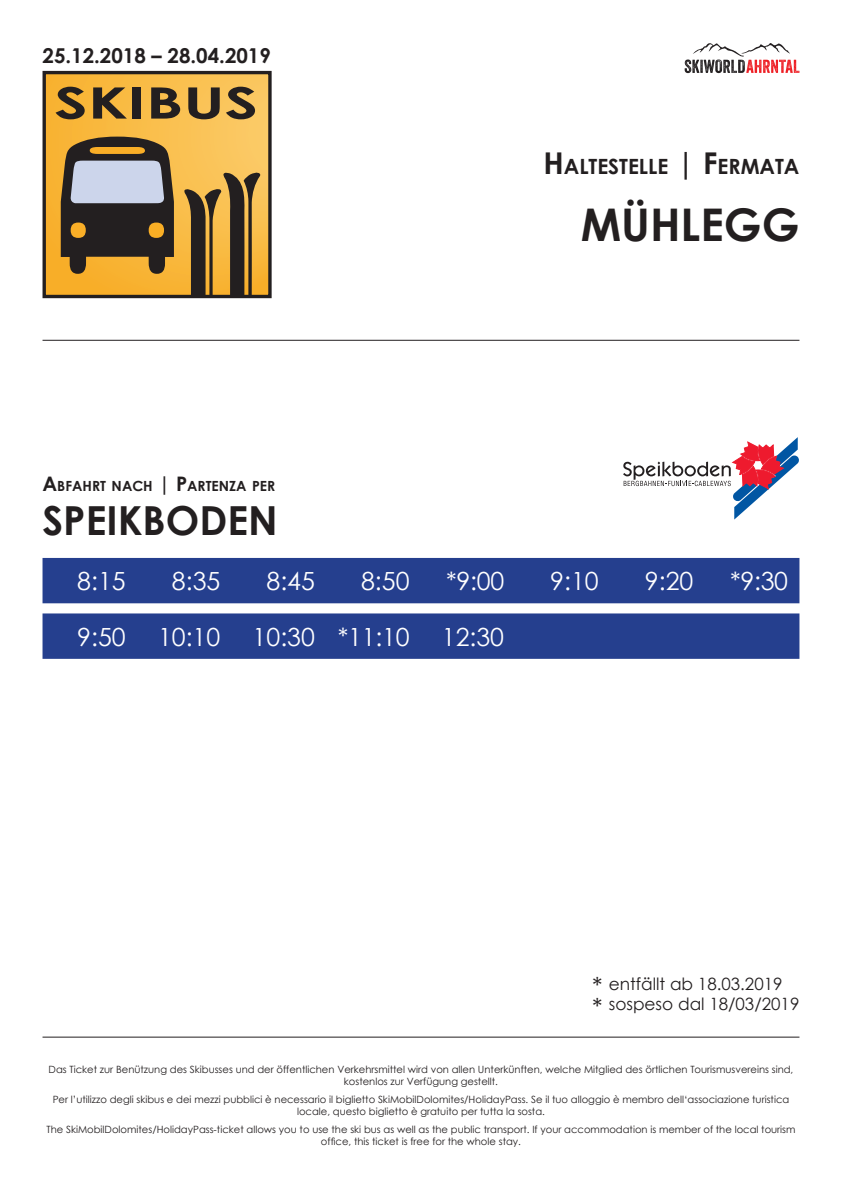
<style>
.page{position:relative;width:842px;height:1191px;background:#fff}
.page>*{position:absolute;margin:0;border:0;box-sizing:border-box;transform-origin:0 0}
.t1{font:700 45px "Century Gothic";color:#231f20}
.t2{font:700 43.3px "Century Gothic";color:#231f20;scale:1.49 1}
.t3{font:700 40px "Century Gothic";color:#231f20}
.t4{font:25px "Century Gothic";color:#fff}
.t5{font:24.6px "Century Gothic";color:#231f20}
.t6{font:700 21px "Century Gothic";color:#231f20}
.t7{font:700 20.5px "Century Gothic";color:#231f20}
.t8{font:17px/20.4px "Century Gothic";color:#231f20}
.t9{font:700 14px "Century Gothic";color:#231f20}
.t10{font:10px/12px "Century Gothic";color:#231f20;text-align:center}
.s1{font-size:30px}
.s2{font-size:20px}
.s3{font-size:24.6px}
</style>
<div class="page">
<svg style="left:47px;top:75px;width:221px;height:219px;background:#f9bc47"></svg>
<div style="left:43px;top:71px;width:229px;height:227px;border:3px solid #231f20"></div>
<svg style="left:61px;top:137px;width:113px;height:137px;background:#746756"></svg>
<div style="left:149px;top:222px;width:15px;height:16px;background:#f9ae25;border-radius:50%"></div>
<svg style="left:184px;top:171px;width:76px;height:124px;background:#987535"></svg>
<hr style="left:43px;top:340px;width:756px;height:1px;background:#231f20">
<svg style="left:685px;top:43px;width:114px;height:30px"></svg>
<hr style="left:43px;top:1036px;width:756px;height:1px;background:#231f20">
<svg style="left:623px;top:437px;width:176px;height:82px"></svg>
<div style="left:43px;top:558px;width:756px;height:45px;background:#253f8e"></div>
<div style="left:43px;top:613px;width:756px;height:46px;background:#253f8e"></div>
<h3 class="t7" style="left:43px;top:40px;width:230px">25.12.2018 – 28.04.2019</h3>
<h2 class="t2" style="left:54px;top:70px;width:138px">SKIBUS</h2>
<h3 class="t6" style="left:543px;top:150px;width:258px"><span class="s1">H</span>ALTESTELLE <span class="s1">| F</span>ERMATA</h3>
<h1 class="t1" style="left:581px;top:191px;width:220px">MÜHLEGG</h1>
<h3 class="t9" style="left:43px;top:475px;width:234px"><span class="s2">A</span>BFAH RT NACH <span class="s2">| P</span>ARTENZA PER</h3>
<h3 class="t3" style="left:43px;top:490px;width:237px">SPEIKBODEN</h3>
<h3 class="t4" style="left:77px;top:563px;width:50px">8:15</h3>
<h3 class="t4" style="left:172px;top:563px;width:50px">8:35</h3>
<h3 class="t4" style="left:266px;top:563px;width:50px">8:45</h3>
<h3 class="t4" style="left:361px;top:563px;width:50px">8:50</h3>
<h3 class="t4" style="left:446px;top:563px;width:60px">*9:00</h3>
<h3 class="t4" style="left:550px;top:563px;width:50px">9:10</h3>
<h3 class="t4" style="left:645px;top:563px;width:50px">9:20</h3>
<h3 class="t4" style="left:730px;top:563px;width:60px">*9:30</h3>
<h3 class="t4" style="left:77px;top:619px;width:50px">9:50</h3>
<h3 class="t4" style="left:158px;top:619px;width:64px">10:10</h3>
<h3 class="t4" style="left:253px;top:619px;width:158px">10:30 *11:10</h3>
<h3 class="t4" style="left:442px;top:619px;width:64px">12:30</h3>
<h3 class="t8" style="left:609px;top:973px;width:192px;text-indent:-17px"><span class="s3">*</span> entfällt ab 18.03.2019 sospeso dal 18/03/2019</h3>
<h3 class="t5" style="left:592px;top:990px;width:12px">*</h3>
<p class="t10" style="left:49px;top:1063px;width:746px">Das Ticket zur Benützung des Skibusses und der öffentlichen Verkehrsmittel wird von allen Unterkünften, welche Mitglied des örtlichen Tourismusvereins sind, kostenlos zur Verfügung gestellt.</p>
<p class="t10" style="left:53px;top:1093px;width:738px">Per l’utilizzo degli skibus e dei mezzi pubblici è necessario il biglietto SkiMobilDolomites/HolidayPass. Se il tuo alloggio è membro dell‘associazione turistica locale, questo biglietto è gratuito per tutta la sosta.</p>
<p class="t10" style="left:46px;top:1123px;width:751px">The SkiMobilDolomites/HolidayPass-ticket allows you to use the ski bus as well as the public transport. If your accommodation is member of the local tourism office, this ticket is free for the whole stay.</p>
</div>
